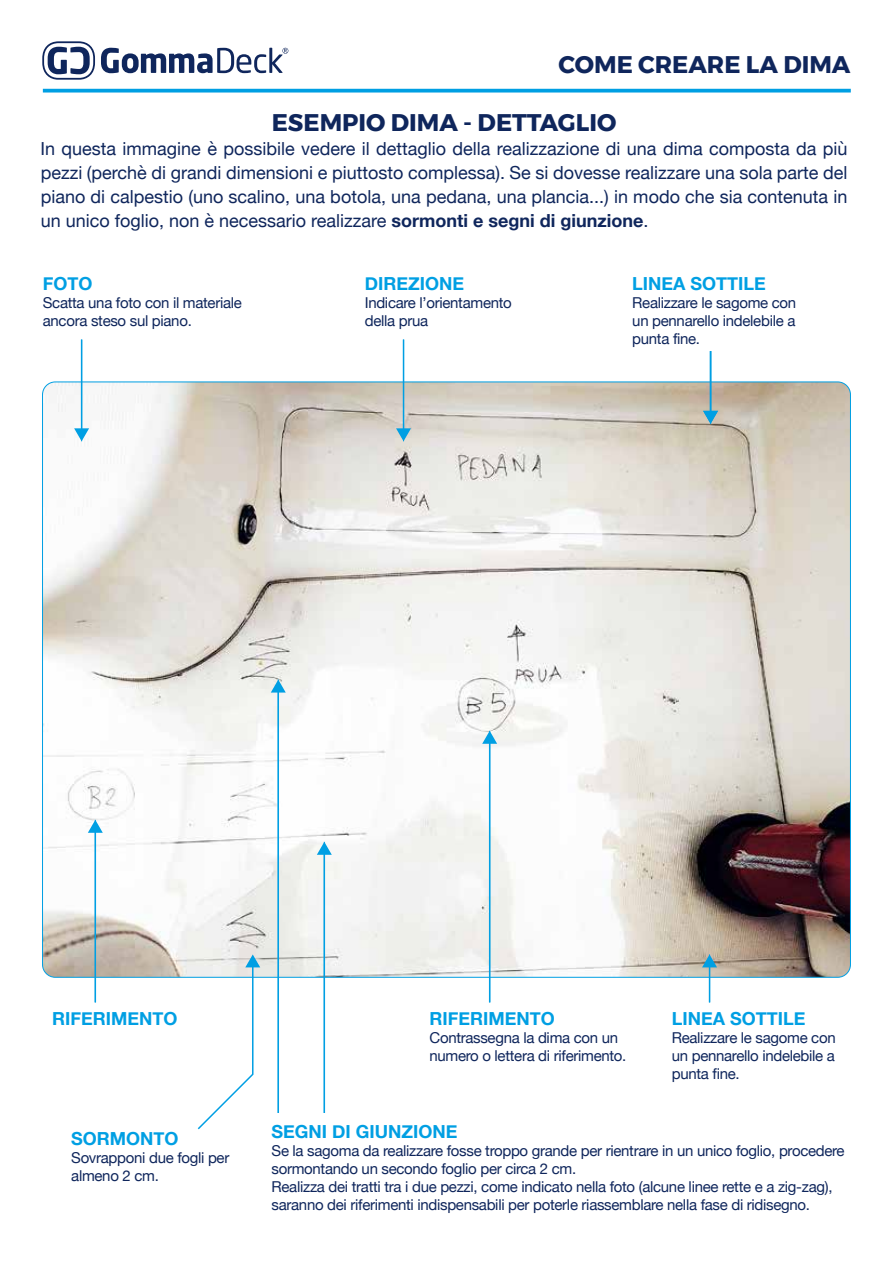
<style>
.page{position:relative;width:893px;height:1263px;background:#fff}
.page>*{position:absolute;margin:0;border:0;box-sizing:border-box;transform-origin:0 0}
.t1{font:700 24px "Montserrat";color:#0f265c}
.t2{font:18px/24px "Helvetica Neue";color:#0f265c;text-align:justify}
.t3{font:700 18px "Helvetica Neue";color:#009fe3}
.t4{font:15px/18px "Helvetica Neue";letter-spacing:-.02em;color:#0f265c}
.s1{font-weight:700}
</style>
<div class="page">
<svg style="left:43px;top:89px;width:808px;height:4px;background:#1eaae6"></svg>
<img style="left:43px;top:382px;width:807px;height:595px">
<hr style="left:710px;top:351px;width:1px;height:62px;background:#009fe3">
<svg style="left:703px;top:411px;width:15px;height:13px"></svg>
<hr style="left:709px;top:965px;width:1px;height:37px;background:#009fe3">
<svg style="left:702px;top:954px;width:15px;height:13px"></svg>
<hr style="left:403px;top:340px;width:1px;height:90px;background:#009fe3">
<svg style="left:396px;top:428px;width:15px;height:13px"></svg>
<hr style="left:95px;top:830px;width:1px;height:172px;background:#009fe3">
<svg style="left:88px;top:820px;width:15px;height:13px"></svg>
<hr style="left:489px;top:741px;width:1px;height:261px;background:#009fe3">
<svg style="left:482px;top:731px;width:15px;height:13px"></svg>
<hr style="left:278px;top:690px;width:1px;height:423px;background:#009fe3">
<svg style="left:271px;top:680px;width:15px;height:12px"></svg>
<hr style="left:324px;top:852px;width:1px;height:261px;background:#009fe3">
<svg style="left:317px;top:842px;width:15px;height:13px"></svg>
<svg style="left:196px;top:954px;width:64px;height:176px"></svg>
<hr style="left:81px;top:340px;width:1px;height:90px;background:#009fe3">
<svg style="left:74px;top:428px;width:15px;height:13px"></svg>
<svg style="left:43px;top:42px;width:51px;height:37px"></svg>
<div style="left:42px;top:41px;width:53px;height:39px;border:2px solid #0f265c;border-radius:16px"></div>
<svg style="left:48px;top:47px;width:42px;height:27px"></svg>
<svg style="left:101px;top:48px;width:187px;height:25px"></svg>
<h1 class="t1" style="left:558px;top:45px;width:293px">COME CREARE LA DIMA</h1>
<h1 class="t1" style="left:272px;top:103px;width:346px">ESEMPIO DIMA - DETTAGLIO</h1>
<p class="t2" style="left:40px;top:138px;width:808px">In questa immagine è possibile vedere il dettaglio della realizzazione di una dima composta da più pezzi (perchè di grandi dimensioni e piuttosto complessa). Se si dovesse realizzare una sola parte del piano di calpestio (uno scalino, una botola, una pedana, una plancia...) in modo che sia contenuta in un unico foglio, non è necessario realizzare <span class="s1">sormonti e segni di giunzione</span>.</p>
<p class="t3" style="left:43px;top:269px;width:51px">FOTO</p>
<p class="t4" style="left:43px;top:294px;width:201px">Scatta una foto con il materiale ancora steso sul piano.</p>
<p class="t3" style="left:365px;top:269px;width:101px">DIREZIONE</p>
<p class="t4" style="left:365px;top:294px;width:149px">Indicare l’orientamento della prua</p>
<p class="t3" style="left:632px;top:269px;width:135px">LINEA SOTTILE</p>
<p class="t4" style="left:632px;top:294px;width:165px;text-align:justify">Realizzare le sagome con un pennarello indelebile a punta fine.</p>
<p class="t3" style="left:52px;top:1004px;width:127px">RIFERIMENTO</p>
<p class="t3" style="left:71px;top:1124px;width:109px">SORMONTO</p>
<p class="t4" style="left:71px;top:1150px;width:160px">Sovrapponi due fogli per almeno 2 cm.</p>
<p class="t3" style="left:429px;top:1004px;width:127px">RIFERIMENTO</p>
<p class="t4" style="left:429px;top:1030px;width:198px">Contrassegna la dima con un numero o lettera di riferimento.</p>
<p class="t3" style="left:672px;top:1004px;width:135px">LINEA SOTTILE</p>
<p class="t4" style="left:672px;top:1030px;width:165px;text-align:justify">Realizzare le sagome con un pennarello indelebile a punta fine.</p>
<p class="t3" style="left:272px;top:1117px;width:187px">SEGNI DI GIUNZIONE</p>
<p class="t4" style="left:272px;top:1142px;width:575px">Se la sagoma da realizzare fosse troppo grande per rientrare in un unico foglio, procedere sormontando un secondo foglio per circa 2 cm.<br>Realizza dei tratti tra i due pezzi, come indicato nella foto (alcune linee rette e a zig-zag), saranno dei riferimenti indispensabili per poterle riassemblare nella fase di ridisegno.</p>
</div>
